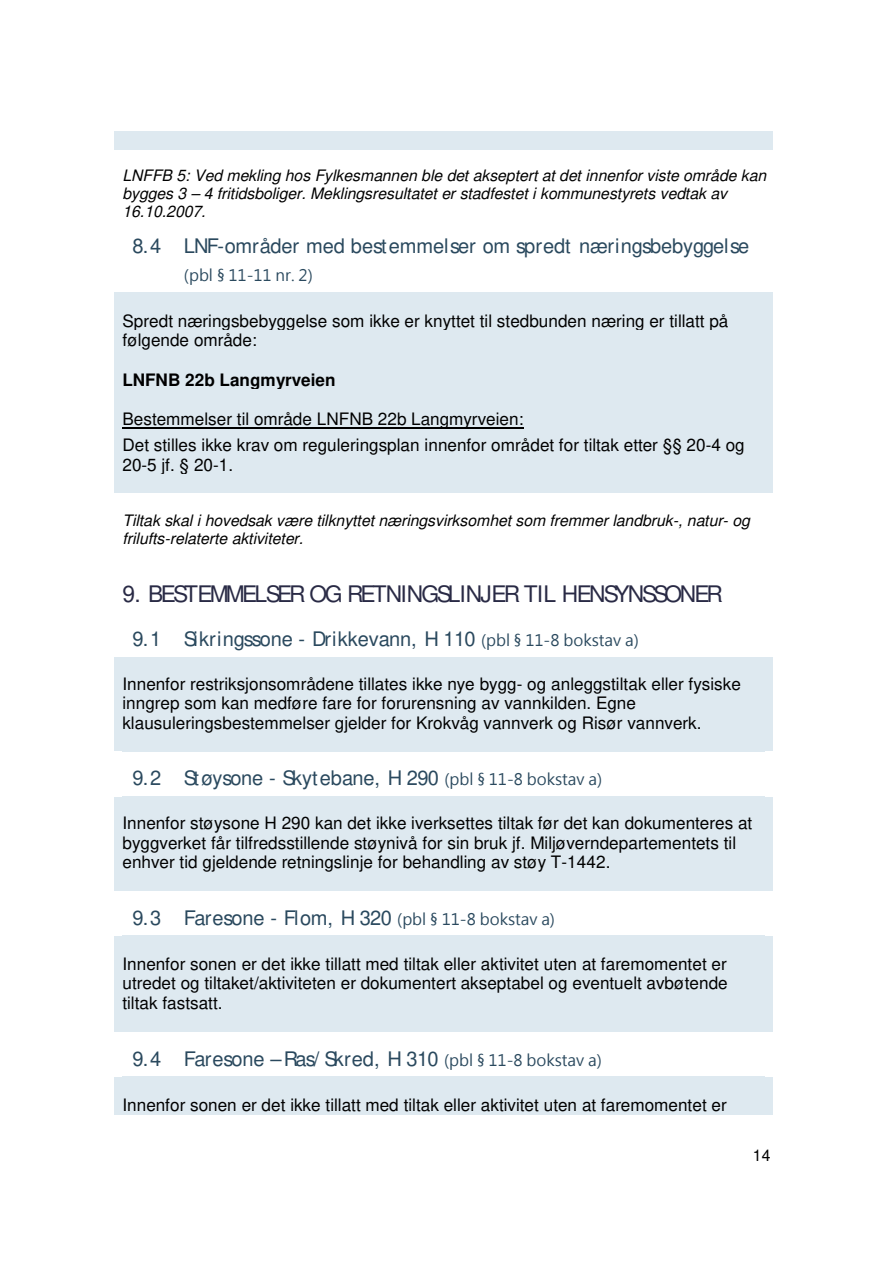
<style>
.page{position:relative;width:893px;height:1263px;background:#fff}
.page>*{position:absolute;margin:0;border:0;box-sizing:border-box;transform-origin:0 0}
.t1{font:22.8px "Trebuchet MS";letter-spacing:-.125em;color:#292a45}
.t2{font:20.1px "Trebuchet MS";letter-spacing:-.01em;color:#2a495e}
.t3{font:17.1px/19.6px "Arial";color:#000}
.t4{font:700 17.1px "Arial";color:#000}
.t5{font:italic 15.75px/18px "Arial";color:#000}
.t6{font:15.75px "Microsoft Jheng Hei";color:#2a495e}
.t7{font:15.75px "Arial";color:#000}
.s1{font-family:"Microsoft Jheng Hei";font-size:15.75px}
</style>
<div class="page">
<div style="left:115px;top:132px;width:658px;height:18px;background:#dee9f0"></div>
<div style="left:115px;top:293px;width:658px;height:200px;background:#dee9f0"></div>
<hr style="left:122px;top:427px;width:402px;height:1px;background:#000">
<div style="left:115px;top:657px;width:658px;height:94px;background:#dee9f0"></div>
<div style="left:115px;top:797px;width:658px;height:93px;background:#dee9f0"></div>
<div style="left:115px;top:936px;width:658px;height:95px;background:#dee9f0"></div>
<div style="left:115px;top:1077px;width:658px;height:37px;background:#dee9f0"></div>
<p class="t5" style="left:122px;top:168px;width:645px">LNFFB 5: Ved mekling hos Fylkesmannen ble det akseptert at det innenfor viste område kan bygges 3 – 4 fritidsboliger. Meklingsresultatet er stadfestet i kommunestyrets vedtak av<br>16.10.2007.</p>
<p class="t2" style="left:133px;top:233px;width:618px">8.4 LNF-områder med bestemmelser om spredt næringsbebyggelse</p>
<p class="t6" style="left:184px;top:266px;width:130px">(pbl § 11-11 nr. 2)</p>
<p class="t3" style="left:122px;top:310px;width:608px">Spredt næringsbebyggelse som ikke er knyttet til stedbunden næring er tillatt på følgende område:</p>
<p class="t4" style="left:122px;top:372px;width:215px">LNFNB 22b Langmyrveien</p>
<p class="t3" style="left:122px;top:406px;width:624px;line-height:26.2px">Bestemmelser til område LNFNB 22b Langmyrveien:<br>Det stilles ikke krav om reguleringsplan innenfor området for tiltak etter §§ 20-4 og</p>
<p class="t3" style="left:122px;top:455px;width:112px">20-5 jf. § 20-1.</p>
<p class="t5" style="left:122px;top:512px;width:629px">Tiltak skal i hovedsak være tilknyttet næringsvirksomhet som fremmer landbruk-, natur- og frilufts-relaterte aktiviteter.</p>
<h1 class="t1" style="left:122px;top:580px;width:602px">9. BESTEMMELSER OG RETNINGSLINJER TIL HENSYNSSONER</h1>
<p class="t2" style="left:133px;top:627px;width:508px">9.1 Sikringssone - Drikkevann, H 110 <span class="s1">(pbl § 11-8 bokstav a)</span></p>
<p class="t3" style="left:122px;top:674px;width:620px">Innenfor restriksjonsområdene tillates ikke nye bygg- og anleggstiltak eller fysiske inngrep som kan medføre fare for forurensning av vannkilden. Egne klausuleringsbestemmelser gjelder for Krokvåg vannverk og Risør vannverk.</p>
<p class="t2" style="left:133px;top:766px;width:471px">9.2 Støysone - Skytebane, H 290 <span class="s1">(pbl § 11-8 bokstav a)</span></p>
<p class="t3" style="left:122px;top:813px;width:631px">Innenfor støysone H 290 kan det ikke iverksettes tiltak før det kan dokumenteres at byggverket får tilfredsstillende støynivå for sin bruk jf. Miljøverndepartementets til enhver tid gjeldende retningslinje for behandling av støy T-1442.</p>
<p class="t2" style="left:133px;top:905px;width:424px">9.3 Faresone - Flom, H 320 <span class="s1">(pbl § 11-8 bokstav a)</span></p>
<p class="t3" style="left:122px;top:954px;width:607px;text-align:justify">Innenfor sonen er det ikke tillatt med tiltak eller aktivitet uten at faremomentet er utredet og tiltaket/aktiviteten er dokumentert akseptabel og eventuelt avbøtende tiltak fastsatt.</p>
<p class="t2" style="left:133px;top:1046px;width:471px">9.4 Faresone – Ras/ Skred, H 310 <span class="s1">(pbl § 11-8 bokstav a)</span></p>
<p class="t3" style="left:122px;top:1094px;width:606px">Innenfor sonen er det ikke tillatt med tiltak eller aktivitet uten at faremomentet er</p>
<p class="t7" style="left:753px;top:1146px;width:19px">14</p>
</div>
